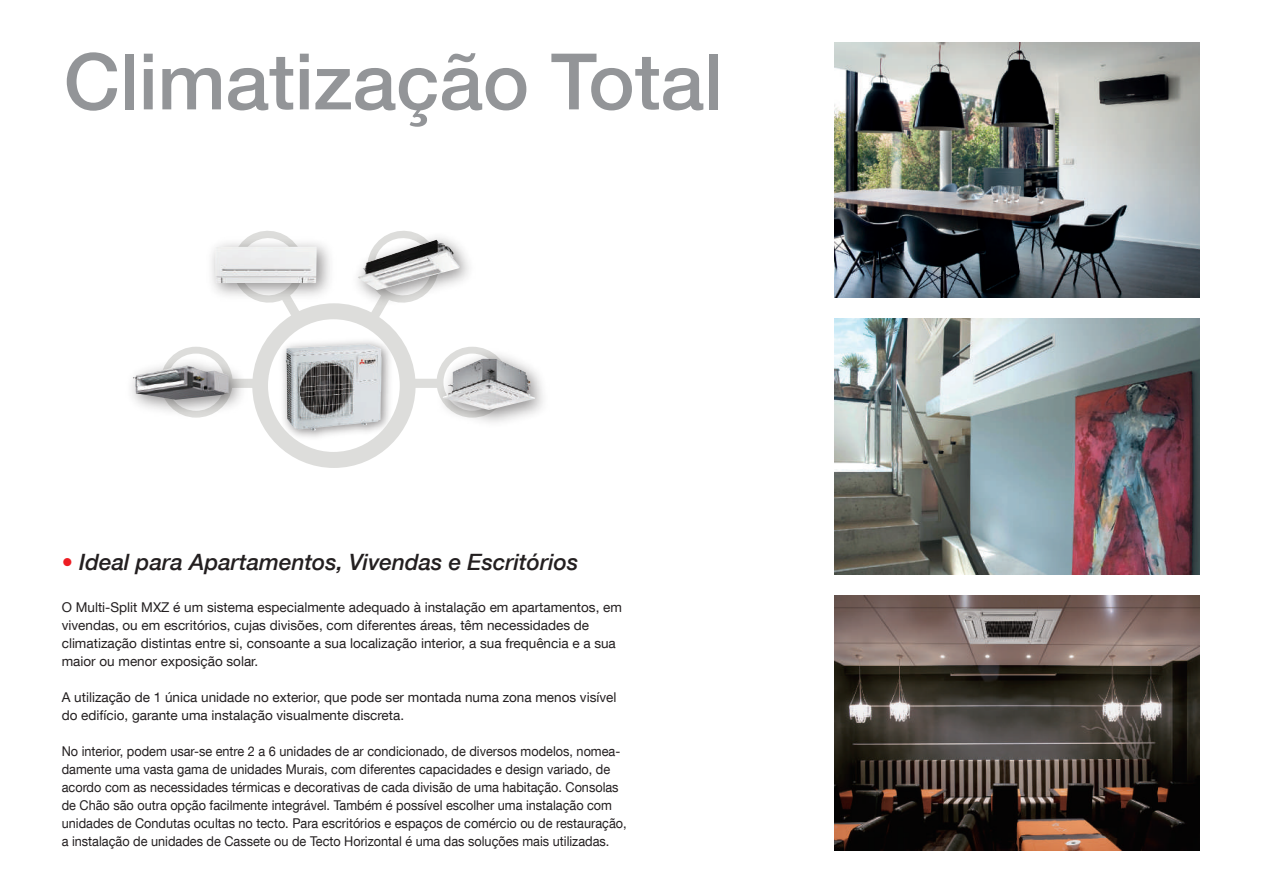
<style>
.page{position:relative;width:1263px;height:893px;background:#fff}
.page>*{position:absolute;margin:0;border:0;box-sizing:border-box;transform-origin:0 0}
.t1{font:500 78px "Helvetica Neue LT Com";color:#939598}
.t2{font:italic 500 22.5px "Helvetica Neue LT Com";color:#231f20}
.t3{font:13.5px/18px "Helvetica Neue LT Com";color:#231f20;scale:.94 1}
.t4{font:13.5px/18px "Helvetica Neue LT Com";color:#231f20}
.s1{color:#ee1d23}
</style>
<div class="page">
<img style="left:835px;top:595px;width:364px;height:255px">
<img style="left:835px;top:319px;width:364px;height:255px">
<img style="left:835px;top:43px;width:364px;height:255px">
<svg style="left:262px;top:336px;width:165px;height:132px"></svg>
<img style="left:427px;top:347px;width:116px;height:76px">
<img style="left:443px;top:359px;width:92px;height:51px">
<img style="left:131px;top:347px;width:131px;height:77px">
<img style="left:133px;top:365px;width:96px;height:35px">
<img style="left:211px;top:231px;width:114px;height:105px">
<img style="left:215px;top:247px;width:102px;height:36px">
<img style="left:325px;top:231px;width:144px;height:108px">
<img style="left:358px;top:240px;width:102px;height:50px">
<h1 class="t1" style="left:64px;top:35px;width:660px">Climatização Total</h1>
<h2 class="t2" style="left:62px;top:548px;width:518px"><span class="s1">•</span> Ideal para Apartamentos, Vivendas e Escritórios</h2>
<p class="t4" style="left:62px;top:597px;width:562px">O Multi-Split MXZ é um sistema especialmente adequado à instalação em apartamentos, em vivendas, ou em escritórios, cujas divisões, com diferentes áreas, têm necessidades de climatização distintas entre si, consoante a sua localização interior, a sua frequência e a sua maior ou menor exposição solar.</p>
<p class="t4" style="left:62px;top:687px;width:556px">A utilização de 1 única unidade no exterior, que pode ser montada numa zona menos visível do edifício, garante uma instalação visualmente discreta.</p>
<p class="t3" style="left:62px;top:741px;width:602px">No interior, podem usar-se entre 2 a 6 unidades de ar condicionado, de diversos modelos, nomea&shy;damente uma vasta gama de unidades Murais, com diferentes capacidades e design variado, de acordo com as necessidades térmicas e decorativas de cada divisão de uma habitação. Consolas de Chão são outra opção facilmente integrável. Também é possível escolher uma instalação com unidades de Condutas ocultas no tecto. Para escritórios e espaços de comércio ou de restauração, a instalação de unidades de Cassete ou de Tecto Horizontal é uma das soluções mais utilizadas.</p>
</div>
